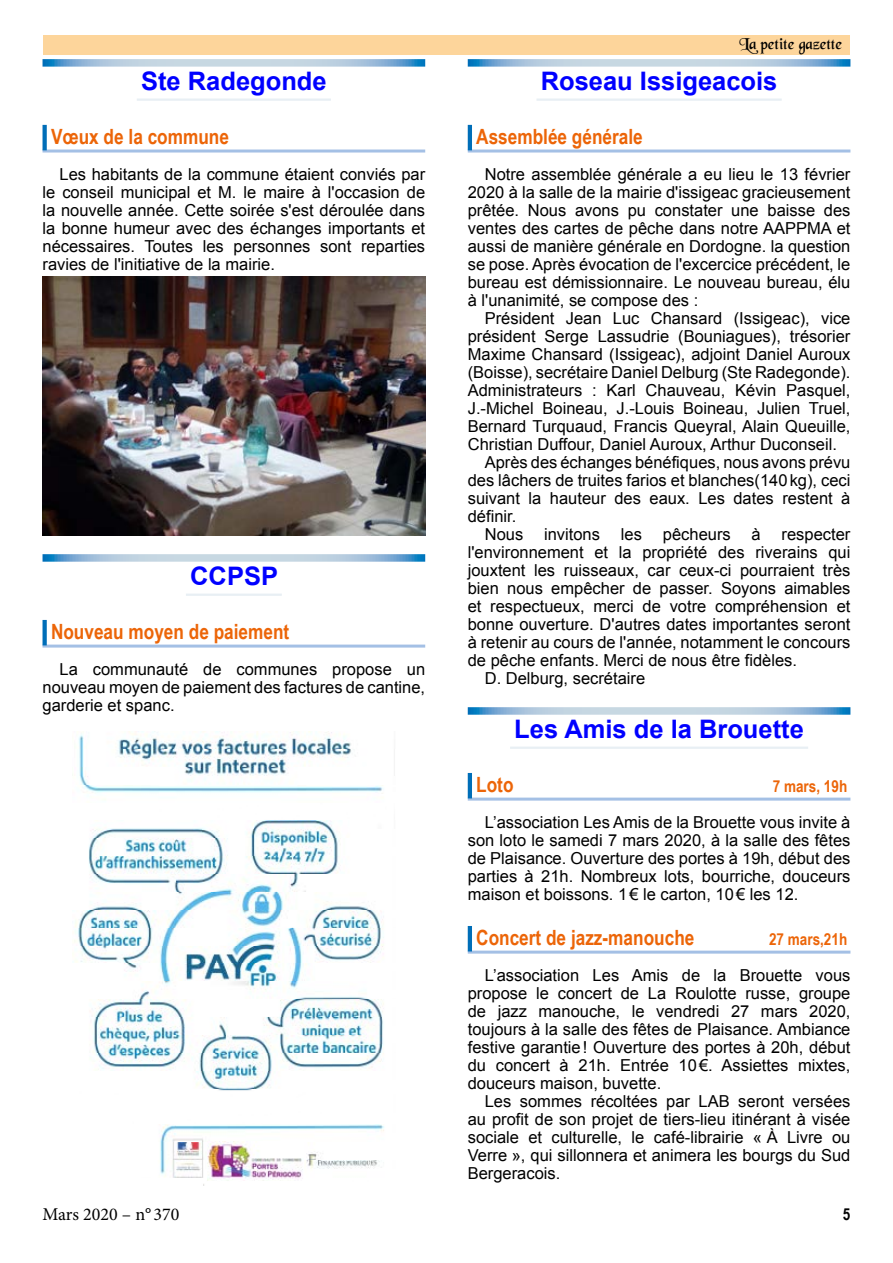
<style>
.page{position:relative;width:893px;height:1263px;background:#fff}
.page>*{position:absolute;margin:0;border:0;box-sizing:border-box;transform-origin:0 0}
.Titre_article_couleu{font:700 25.5px "Arial";color:#00f}
.Intertitre_1_ligne_c{font:700 21px "Arial Narrow";color:#ec6508}
.t1{font:18px "Minion Pro";color:#000}
.Texte{font:16.5px/18px "Arial";color:#000;text-align:justify}
.Intertitre_1_ligne_c-2{font:700 16.5px "Arial Narrow";color:#ec6508}
.t2{font:16.5px "Black Chancery";color:#000}
.t3{font:700 16.5px "Arial Narrow";color:#000}
</style>
<div class="page">
<div style="left:43px;top:35px;width:807px;height:20px;background:#fdd59b"></div>
<svg style="left:43px;top:59px;width:382px;height:8px;background:#a9c7dd"></svg>
<hr style="left:137px;top:99px;width:194px;height:2px;background:#e8eff4">
<hr style="left:43px;top:150px;width:382px;height:3px;background:#a4c0e5">
<svg style="left:43px;top:125px;width:4px;height:25px"></svg>
<svg style="left:43px;top:554px;width:382px;height:8px;background:#a9c7dd"></svg>
<hr style="left:186px;top:594px;width:96px;height:2px;background:#e8eff4">
<hr style="left:43px;top:645px;width:382px;height:3px;background:#a4c0e5">
<svg style="left:43px;top:620px;width:4px;height:25px"></svg>
<img style="left:43px;top:277px;width:382px;height:258px">
<img style="left:74px;top:731px;width:321px;height:455px">
<img style="left:208px;top:1142px;width:95px;height:39px">
<svg style="left:468px;top:59px;width:382px;height:8px;background:#a9c7dd"></svg>
<hr style="left:536px;top:99px;width:246px;height:2px;background:#e8eff4">
<hr style="left:468px;top:150px;width:382px;height:3px;background:#a4c0e5">
<hr style="left:468px;top:125px;width:4px;height:25px;background:#006eb8">
<svg style="left:468px;top:707px;width:382px;height:8px;background:#a9c7dd"></svg>
<hr style="left:510px;top:747px;width:298px;height:2px;background:#e8eff4">
<hr style="left:468px;top:798px;width:382px;height:3px;background:#a4c0e5">
<hr style="left:468px;top:773px;width:4px;height:25px;background:#006eb8">
<hr style="left:468px;top:951px;width:382px;height:3px;background:#a4c0e5">
<hr style="left:468px;top:926px;width:4px;height:25px;background:#006eb8">
<p class="Titre_article_couleu" style="left:141px;top:64px;width:187px">Ste Radegonde</p>
<p class="Intertitre_1_ligne_c" style="left:51px;top:121px;width:179px">Vœux de la commune</p>
<p class="Texte" style="left:43px;top:165px;width:384px;text-indent:17px">Les habitants de la commune étaient conviés par le conseil municipal et M. le maire à l'occasion de la nouvelle année. Cette soirée s'est déroulée dans la bonne humeur avec des échanges importants et nécessaires. Toutes les personnes sont reparties ravies de l'initiative de la mairie.</p>
<p class="Titre_article_couleu" style="left:190px;top:559px;width:89px">CCPSP</p>
<p class="Intertitre_1_ligne_c" style="left:51px;top:616px;width:240px">Nouveau moyen de paiement</p>
<p class="Texte" style="left:43px;top:660px;width:384px;text-indent:17px">La communauté de communes propose un nouveau moyen de paiement des factures de cantine, garderie et spanc.</p>
<p class="t2" style="left:739px;top:35px;width:104px">La petite gazette</p>
<p class="Titre_article_couleu" style="left:541px;top:64px;width:238px">Roseau Issigeacois</p>
<p class="Intertitre_1_ligne_c" style="left:476px;top:121px;width:168px">Assemblée générale</p>
<p class="Texte" style="left:468px;top:165px;width:384px;text-indent:17px">Notre assemblée générale a eu lieu le 13 février 2020 à la salle de la mairie d'issigeac gracieusement prêtée. Nous avons pu constater une baisse des ventes des cartes de pêche dans notre AAPPMA et aussi de manière générale en Dordogne. la question se pose. Après évocation de l'excercice précédent, le bureau est démissionnaire. Le nouveau bureau, élu à l'unanimité, se compose des :</p>
<p class="Texte" style="left:468px;top:309px;width:384px;text-indent:17px">Président Jean Luc Chansard (Issigeac), vice président Serge Lassudrie (Bouniagues), trésorier Maxime Chansard (Issigeac), adjoint Daniel Auroux (Boisse), secrétaire Daniel Delburg (Ste Radegonde).<br>Administrateurs : Karl Chauveau, Kévin Pasquel, J.-Michel Boineau, J.-Louis Boineau, Julien Truel, Bernard Turquaud, Francis Queyral, Alain Queuille, Christian Duffour, Daniel Auroux, Arthur Duconseil.</p>
<p class="Texte" style="left:468px;top:453px;width:384px;text-indent:17px">Après des échanges bénéfiques, nous avons prévu des lâchers de truites farios et blanches(140kg), ceci suivant la hauteur des eaux. Les dates restent à définir.</p>
<p class="Texte" style="left:485px;top:525px;width:40px">Nous</p>
<p class="Texte" style="left:544px;top:525px;width:57px">invitons</p>
<p class="Texte" style="left:621px;top:525px;width:23px">les</p>
<p class="Texte" style="left:663px;top:525px;width:69px">pêcheurs</p>
<p class="Texte" style="left:752px;top:525px;width:11px">à</p>
<p class="Texte" style="left:468px;top:525px;width:384px;text-indent:314px">respecter l'environnement et la propriété des riverains qui jouxtent les ruisseaux, car ceux-ci pourraient très bien nous empêcher de passer. Soyons aimables et respectueux, merci de votre compréhension et bonne ouverture. D'autres dates importantes seront à retenir au cours de l'année, notamment le concours de pêche enfants. Merci de nous être fidèles.</p>
<p class="Texte" style="left:485px;top:669px;width:162px">D. Delburg, secrétaire</p>
<p class="Titre_article_couleu" style="left:514px;top:712px;width:291px">Les Amis de la Brouette</p>
<p class="Intertitre_1_ligne_c" style="left:476px;top:769px;width:39px">Loto</p>
<p class="Intertitre_1_ligne_c-2" style="left:773px;top:774px;width:76px">7 mars, 19h</p>
<p class="Texte" style="left:468px;top:813px;width:384px;text-indent:17px">L’association Les Amis de la Brouette vous invite à son loto le samedi 7 mars 2020, à la salle des fêtes de Plaisance. Ouverture des portes à 19h, début des parties à 21h. Nombreux lots, bourriche, douceurs maison et boissons. 1€ le carton, 10€ les 12.</p>
<p class="Intertitre_1_ligne_c" style="left:476px;top:922px;width:220px">Concert de jazz-manouche</p>
<p class="Intertitre_1_ligne_c-2" style="left:769px;top:927px;width:80px">27 mars,21h</p>
<p class="Texte" style="left:468px;top:966px;width:384px;text-indent:17px">L’association Les Amis de la Brouette vous propose le concert de La Roulotte russe, groupe de jazz manouche, le vendredi 27 mars 2020, toujours à la salle des fêtes de Plaisance. Ambiance festive garantie! Ouverture des portes à 20h, début du concert à 21h. Entrée 10€. Assiettes mixtes, douceurs maison, buvette.</p>
<p class="Texte" style="left:468px;top:1092px;width:384px;text-indent:17px">Les sommes récoltées par LAB seront versées au profit de son projet de tiers-lieu itinérant à visée sociale et culturelle, le café-librairie « À Livre ou Verre », qui sillonnera et animera les bourgs du Sud Bergeracois.</p>
<p class="t1" style="left:43px;top:1203px;width:139px">Mars 2020 – n° 370</p>
<p class="t3" style="left:843px;top:1202px;width:9px">5</p>
</div>
